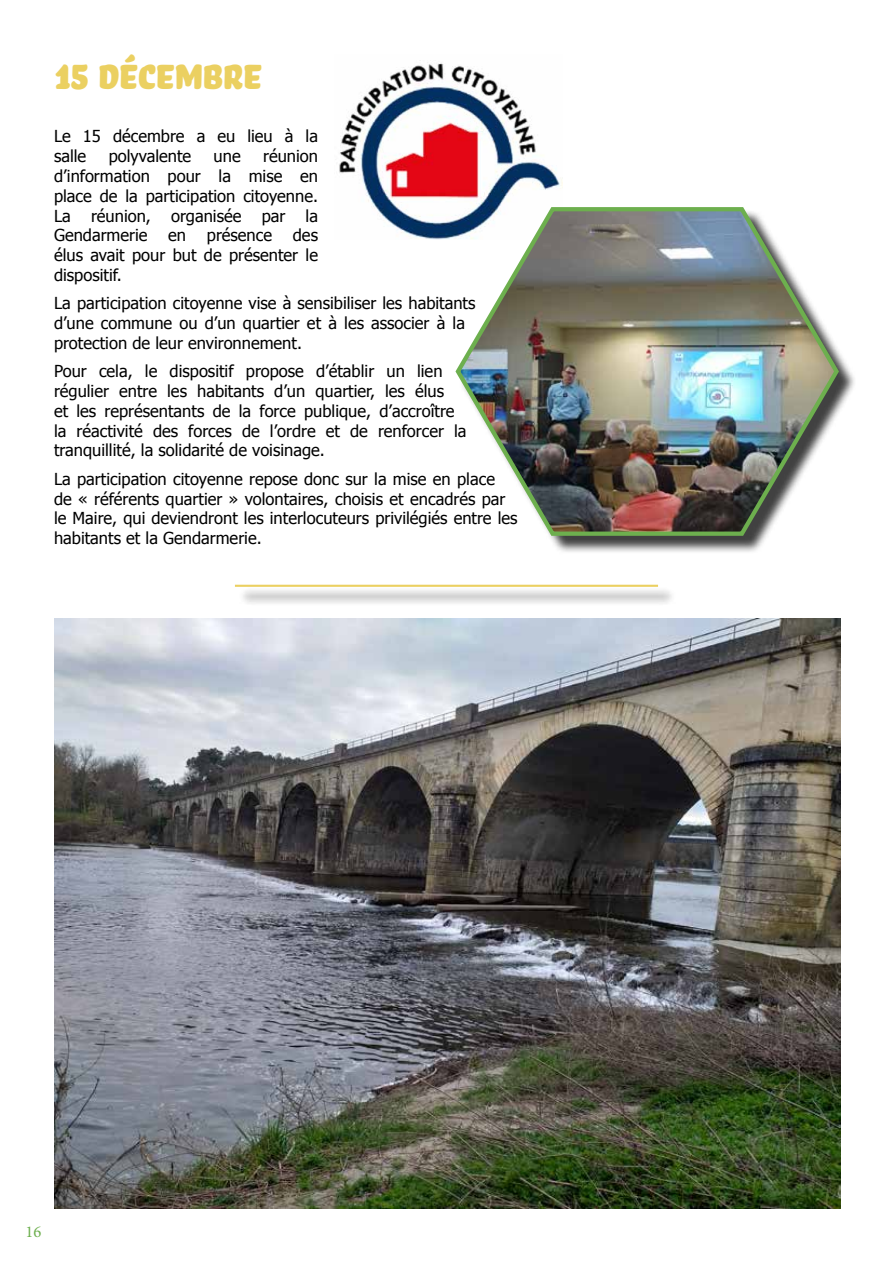
<style>
.page{position:relative;width:893px;height:1263px;background:#fff}
.page>*{position:absolute;margin:0;border:0;box-sizing:border-box;transform-origin:0 0}
.t1{font:45px "Bello Caps Pro";color:#ebd061}
.t2{font:16.5px/19.8px "Tahoma";color:#000}
.t3{font:16.5px "Minion Pro";color:#6daf4e}
</style>
<div class="page">
<img style="left:54px;top:619px;width:787px;height:590px">
<img style="left:339px;top:63px;width:223px;height:177px">
<div style="left:459px;top:209px;width:398px;height:345px;background:#000;opacity:.75"></div>
<img style="left:453px;top:203px;width:388px;height:335px">
<div style="left:238px;top:587px;width:438px;height:18px;background:#000;opacity:.75"></div>
<hr style="left:235px;top:585px;width:423px;height:2px;background:#ebd061">
<h1 class="t1" style="left:54px;top:49px;width:208px">15 décembre</h1>
<p class="t2" style="left:54px;top:126px;width:266px">Le 15 décembre a eu lieu à la salle</p>
<p class="t2" style="left:54px;top:146px;width:266px;text-align:justify;text-indent:209px">réunion d’information pour la mise en place de la participation citoyenne.<br>La réunion, organisée par la Gendarmerie</p>
<p class="t2" style="left:109px;top:146px;width:84px">polyvalente</p>
<p class="t2" style="left:214px;top:146px;width:29px">une</p>
<p class="t2" style="left:168px;top:225px;width:19px">en</p>
<p class="t2" style="left:207px;top:225px;width:67px">présence</p>
<p class="t2" style="left:54px;top:225px;width:265px;text-align:justify;text-indent:239px">des élus avait pour but de présenter le dispositif.</p>
<p class="t2" style="left:54px;top:293px;width:423px">La participation citoyenne vise à sensibiliser les habitants d’une commune ou d’un quartier et à les associer à la protection de leur environnement.</p>
<p class="t2" style="left:54px;top:361px;width:414px">Pour cela, le dispositif propose d’établir un lien régulier entre les habitants d’un quartier, les élus<br>et les représentants de la force publique, d’accroître la réactivité des forces de l’ordre et de renforcer la tranquillité, la solidarité de voisinage.</p>
<p class="t2" style="left:54px;top:468px;width:465px">La participation citoyenne repose donc sur la mise en place<br>de « référents quartier » volontaires, choisis et encadrés par le Maire, qui deviendront les interlocuteurs privilégiés entre les habitants et la Gendarmerie.</p>
<p class="t3" style="left:26px;top:1220px;width:17px">16</p>
</div>
